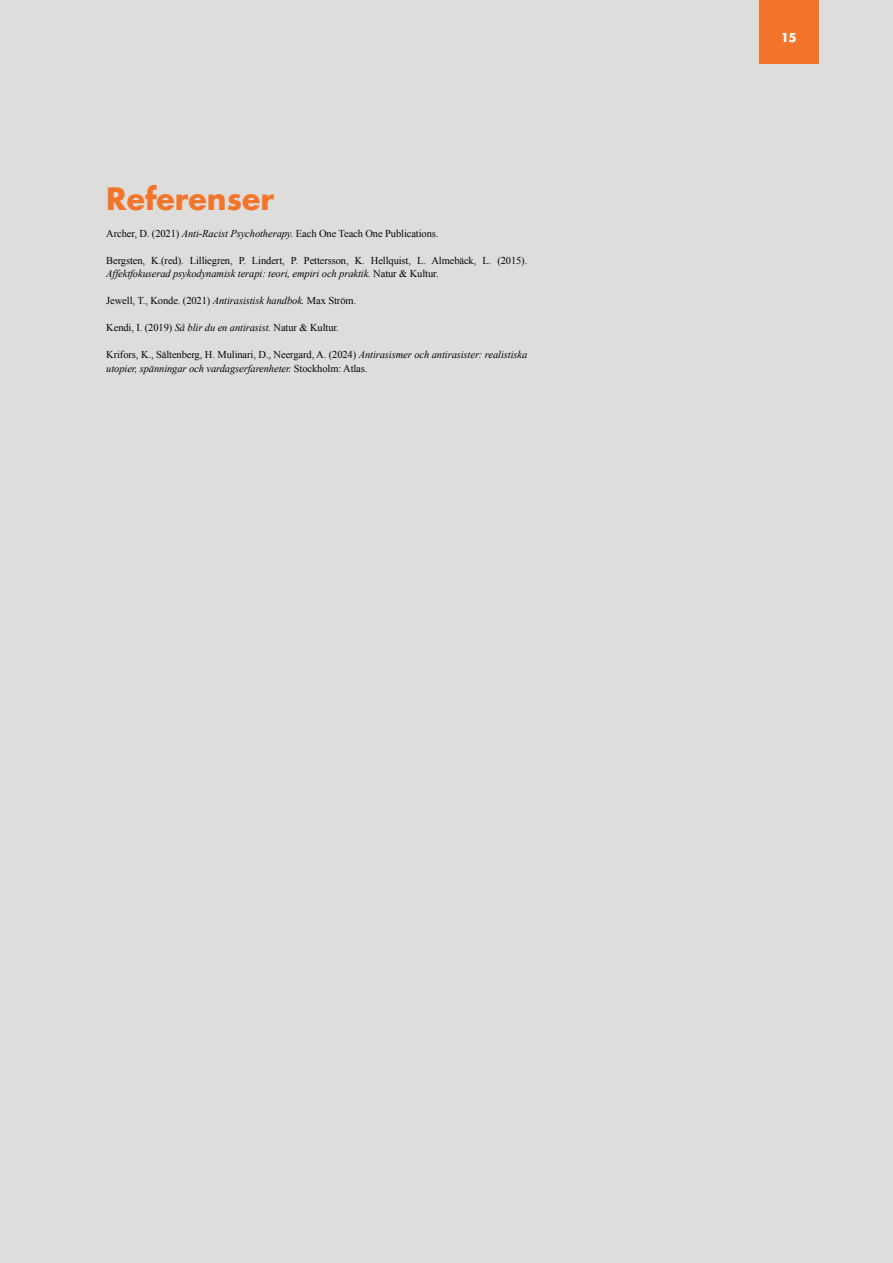
<style>
.page{position:relative;width:893px;height:1263px;background:#dddddb}
.page>*{position:absolute;margin:0;border:0;box-sizing:border-box;transform-origin:0 0}
.t1{font:700 30px "Futura Std";color:#f3752c}
.t2{font:700 12px "Futura Std";color:#fff}
.t3{font:10.5px/13.5px "Times New Roman";letter-spacing:-.01em;color:#080302}
.t4{font:italic 10.5px/13.5px "Times New Roman";letter-spacing:-.01em;color:#080302}
.s1{font-style:italic}
.s2{font-style:normal}
</style>
<div class="page">
<div style="left:759px;top:0;width:60px;height:63px;background:#f3752c"></div>
<p class="t1" style="left:106px;top:179px;width:169px">Referenser</p>
<p class="t3" style="left:106px;top:226px;width:334px">Archer, D. (2021) <span class="s1">Anti-Racist Psychotherapy.</span> Each One Teach One Publications.</p>
<p class="t3" style="left:106px;top:253px;width:422px">Bergsten, K.(red). Lilliegren, P. Lindert, P. Pettersson, K. Hellquist, L. Almebäck, L. (2015).<br><span class="s1">Affektfokuserad psykodynamisk terapi: teori, empiri och praktik.</span> Natur &amp; Kultur.</p>
<p class="t3" style="left:106px;top:294px;width:251px">Jewell, T., Konde. (2021) <span class="s1">Antirasistisk handbok.</span> Max Ström.</p>
<p class="t3" style="left:106px;top:321px;width:234px">Kendi, I. (2019) <span class="s1">Så blir du en antirasist.</span> Natur &amp; Kultur.</p>
<p class="t4" style="left:106px;top:348px;width:422px"><span class="s2">Krifors, K., Sältenberg, H. Mulinari, D., Neergard, A. (2024)</span> Antirasismer och antirasister: realistiska utopier, spänningar och vardagserfarenheter. <span class="s2">Stockholm: Atlas.</span></p>
<p class="t2" style="left:781px;top:29px;width:18px">15</p>
</div>
